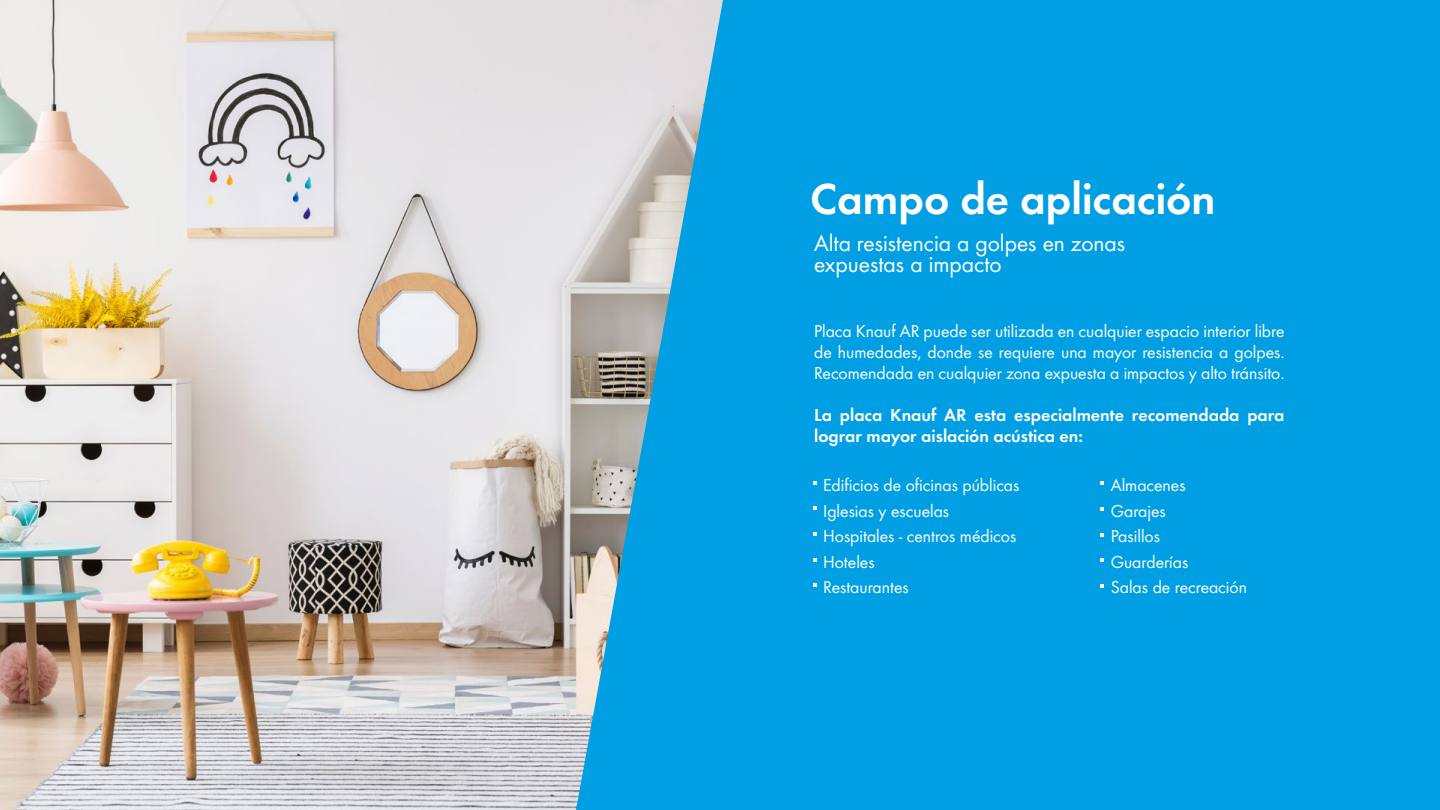
<style>
.page{position:relative;width:1440px;height:810px;background:#fff}
.page>*{position:absolute;margin:0;border:0;box-sizing:border-box;transform-origin:0 0}
.t1{font:45px "Futura Dem";color:#fff}
.t2{font:24px/21px "Futura Boo";color:#fff}
.t3{font:18px/25.5px "Futura Boo";color:#fff}
.t4{font:18px/21px "Futura Dem";color:#fff}
</style>
<div class="page">
<img style="left:0;top:0;width:576px;height:810px">
<svg style="left:576px;top:0;width:234px;height:810px;background:#3faad7"></svg>
<div style="left:810px;top:0;width:630px;height:810px;background:#009fe3"></div>
<svg style="left:813px;top:481px;width:3px;height:4px"></svg>
<svg style="left:1100px;top:481px;width:4px;height:4px"></svg>
<svg style="left:1100px;top:507px;width:4px;height:4px"></svg>
<svg style="left:813px;top:532px;width:3px;height:4px"></svg>
<svg style="left:1100px;top:533px;width:4px;height:4px"></svg>
<svg style="left:813px;top:558px;width:3px;height:4px"></svg>
<svg style="left:1100px;top:558px;width:4px;height:4px"></svg>
<svg style="left:813px;top:583px;width:3px;height:4px"></svg>
<svg style="left:1100px;top:584px;width:4px;height:3px"></svg>
<h1 class="t1" style="left:810px;top:166px;width:407px">Campo de aplicación</h1>
<h2 class="t2" style="left:814px;top:233px;width:313px">Alta resistencia a golpes en zonas expuestas a impacto</h2>
<p class="t3" style="left:814px;top:320px;width:472px;line-height:21px;text-align:justify">Placa Knauf AR puede ser utilizada en cualquier espacio interior libre de humedades, donde se requiere una mayor resistencia a golpes.<br>Recomendada en cualquier zona expuesta a impactos y alto tránsito.</p>
<p class="t4" style="left:814px;top:403px;width:472px">La placa Knauf AR esta especialmente recomendada para lograr mayor aislación acústica en:</p>
<p class="t3" style="left:823px;top:472px;width:198px">Edificios de oficinas públicas<br>Iglesias y escuelas<br>Hospitales - centros médicos<br>Hoteles<br>Restaurantes</p>
<p class="t3" style="left:1111px;top:472px;width:138px">Almacenes<br>Garajes<br>Pasillos<br>Guarderías<br>Salas de recreación</p>
</div>
